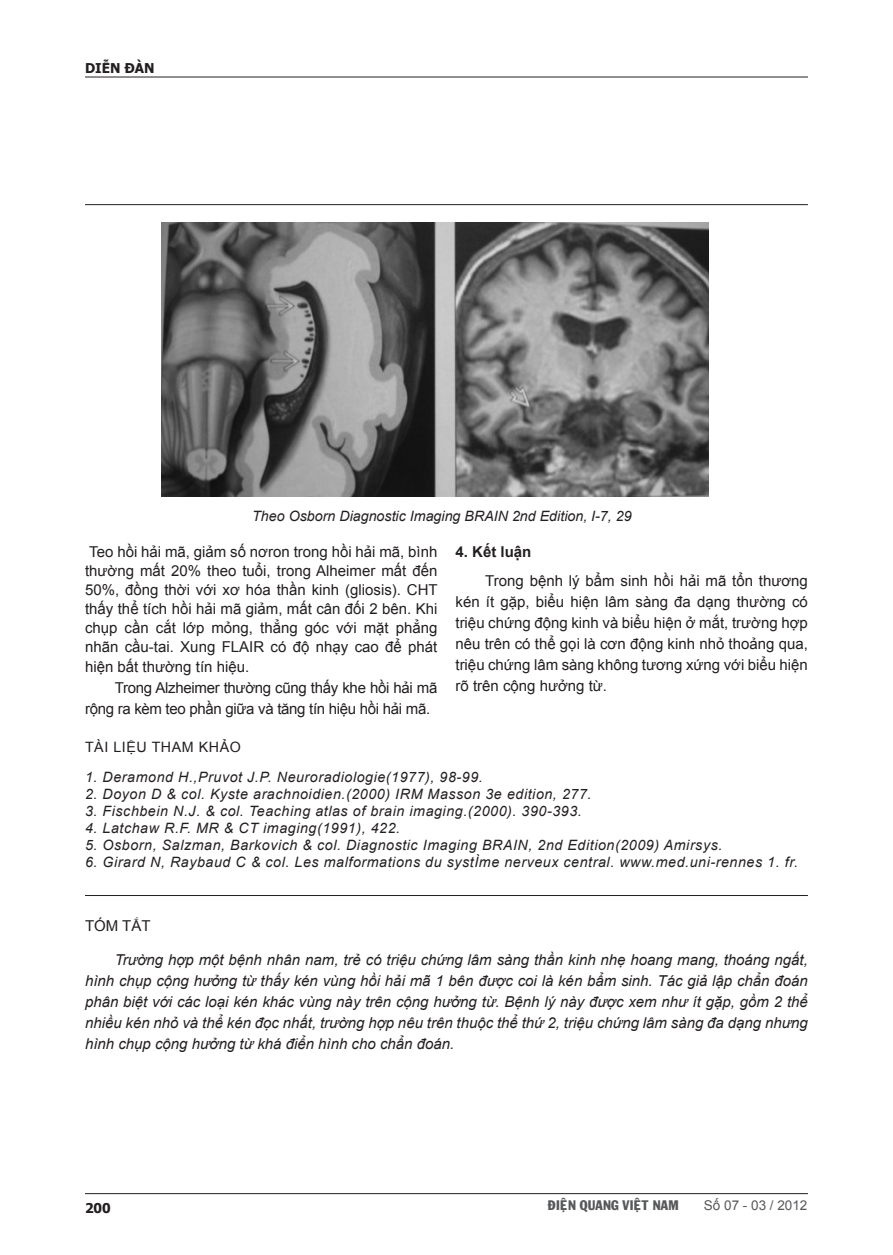
<style>
.page{position:relative;width:893px;height:1255px;background:#fff}
.page>*{position:absolute;margin:0;border:0;box-sizing:border-box;transform-origin:0 0}
.than_bai{font:15px/19.2px "Arial";color:#231f20;text-align:justify}
.than_bai-2{font:italic 15px/21px "Arial";color:#231f20;text-align:justify}
.than_bai-3{font:15px/21px "Arial";letter-spacing:-.02em;color:#231f20}
.pham_mot_nho_cach_it{font:700 15px "Arial";color:#231f20}
.noi_dung_tai_lieu_th{font:italic 14.25px "Arial";letter-spacing:.04em;color:#231f20}
.ten_anh{font:italic 14.25px "Arial";color:#231f20}
.noi_dung_tai_lieu_th-2{font:14.25px "Arial";letter-spacing:.04em;color:#231f20}
.t1{font:13.5px "VNI Franko";color:#57585a}
.t2{font:13.5px "Arial";color:#57585a}
.t3{font:700 13.5px "Tahoma";color:#231f20}
</style>
<div class="page">
<hr style="left:85px;top:1193px;width:723px;height:1px;background:#231f20">
<hr style="left:85px;top:77px;width:723px;height:1px;background:#231f20">
<hr style="left:85px;top:204px;width:723px;height:1px;background:#231f20">
<img style="left:162px;top:222px;width:546px;height:275px">
<hr style="left:85px;top:895px;width:723px;height:1px;background:#231f20">
<p class="t3" style="left:85px;top:59px;width:71px">diễn đàn</p>
<p class="ten_anh" style="left:252px;top:506px;width:381px">Theo Osborn Diagnostic Imaging BRAIN 2nd Edition, I-7, 29</p>
<p class="than_bai" style="left:85px;top:542px;width:354px">Teo hồi hải mã, giảm số nơron trong hồi hải mã, bình thường mất 20% theo tuổi, trong Alheimer mất đến 50%, đồng thời với xơ hóa thần kinh (gliosis). CHT thấy thể tích hồi hải mã giảm, mất cân đối 2 bên. Khi chụp cần cắt lớp mỏng, thẳng góc với mặt phẳng nhãn cầu-tai. Xung FLAIR có độ nhạy cao để phát hiện bất thường tín hiệu.</p>
<p class="than_bai-3" style="left:85px;top:677px;width:354px;text-indent:30px">Trong Alzheimer thường cũng thấy khe hồi hải mã rộng ra kèm teo phần giữa và tăng tín hiệu hồi hải mã.</p>
<p class="pham_mot_nho_cach_it" style="left:455px;top:541px;width:77px">4. Kết luận</p>
<p class="than_bai" style="left:455px;top:570px;width:354px;line-height:21px;text-indent:30px">Trong bệnh lý bẩm sinh hồi hải mã tổn thương kén ít gặp, biểu hiện lâm sàng đa dạng thường có triệu chứng động kinh và biểu hiện ở mắt, trường hợp nêu trên có thể gọi là cơn động kinh nhỏ thoảng qua, triệu chứng lâm sàng không tương xứng với biểu hiện rõ trên cộng hưởng từ.</p>
<p class="noi_dung_tai_lieu_th-2" style="left:85px;top:737px;width:157px">TÀI LIỆU THAM KHẢO</p>
<p class="noi_dung_tai_lieu_th" style="left:85px;top:767px;width:399px">1. Deramond H.,Pruvot J.P. Neuroradiologie(1977), 98-99.</p>
<p class="noi_dung_tai_lieu_th" style="left:85px;top:784px;width:508px">2. Doyon D &amp; col. Kyste arachnoidien.(2000) IRM Masson 3e edition, 277.</p>
<p class="noi_dung_tai_lieu_th" style="left:85px;top:801px;width:498px">3. Fischbein N.J. &amp; col. Teaching atlas of brain imaging.(2000). 390-393.</p>
<p class="noi_dung_tai_lieu_th" style="left:85px;top:818px;width:317px">4. Latchaw R.F. MR &amp; CT imaging(1991), 422.</p>
<p class="noi_dung_tai_lieu_th" style="left:85px;top:835px;width:639px">5. Osborn, Salzman, Barkovich &amp; col. Diagnostic Imaging BRAIN, 2nd Edition(2009) Amirsys.</p>
<p class="noi_dung_tai_lieu_th" style="left:85px;top:852px;width:714px">6. Girard N, Raybaud C &amp; col. Les malformations du systÌme nerveux central. www.med.uni-rennes 1. fr.</p>
<p class="than_bai" style="left:85px;top:915px;width:67px">TÓM TẮT</p>
<p class="than_bai-2" style="left:85px;top:948px;width:724px;text-indent:30px">Trường hợp một bệnh nhân nam, trẻ có triệu chứng lâm sàng thần kinh nhẹ hoang mang, thoáng ngất, hình chụp cộng hưởng từ thấy kén vùng hồi hải mã 1 bên được coi là kén bẩm sinh. Tác giả lập chẩn đoán phân biệt với các loại kén khác vùng này trên cộng hưởng từ. Bệnh lý này được xem như ít gặp, gồm 2 thể nhiều kén nhỏ và thể kén đọc nhất, trường hợp nêu trên thuộc thể thứ 2, triệu chứng lâm sàng đa dạng nhưng hình chụp cộng hưởng từ khá điển hình cho chẩn đoán.</p>
<p class="t3" style="left:85px;top:1198px;width:27px">200</p>
<p class="t1" style="left:548px;top:1194px;width:132px">ÑIEÄN QUANG VIEÄT NAM</p>
<p class="t2" style="left:704px;top:1195px;width:105px">Số 07 - 03 / 2012</p>
</div>
